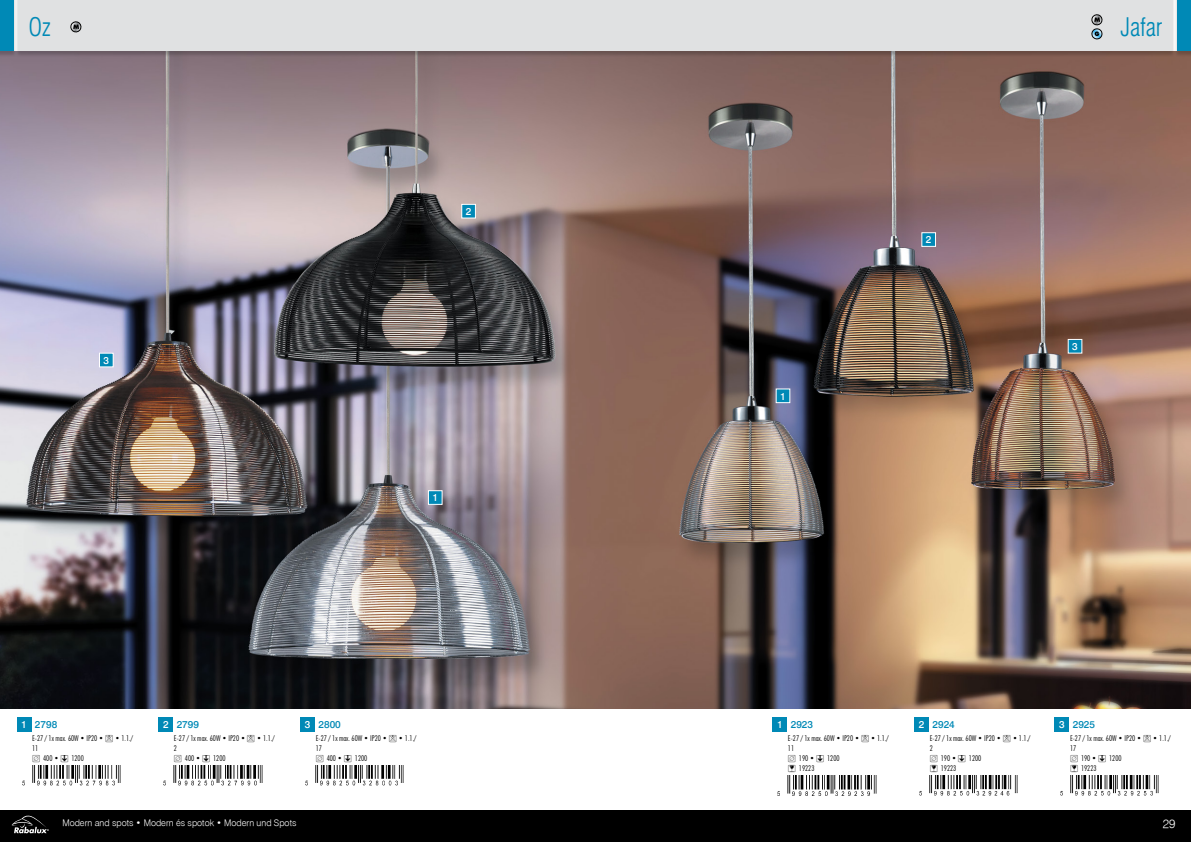
<style>
.page{position:relative;width:1191px;height:842px;background:#fff}
.page>*{position:absolute;margin:0;border:0;box-sizing:border-box;transform-origin:0 0}
.t1{font:25px "Swiss 721 Light Cond HU Normal";color:#0089b6}
.t2{font:12px "H Swiss 721 Light BT";color:#fff}
.t3{font:10px "Swiss 721 Medium HU Normal";color:#0089b6}
.t4{font:10px "Swiss 721 Medium HU Normal";color:#fff}
.t5{font:9px "H Swiss 721 Light BT";color:#fff}
.t6{font:8px/10px "Futura Lt Cn HU Normal";color:#000}
.s1{font-family:"R Lux Jelek 2"}
.s2{font-family:"R Lux Jelek 4"}
</style>
<div class="page">
<img style="left:0;top:57px;width:1191px;height:652px">
<div style="left:15px;top:0;width:1160px;height:57px;background:#000;opacity:.2"></div>
<div style="left:18px;top:0;width:1154px;height:51px;background:#e0e1e2"></div>
<div style="left:0;top:0;width:17px;height:57px;background:#000;opacity:.2"></div>
<div style="left:0;top:0;width:14px;height:51px;background:#0089b6"></div>
<div style="left:1173px;top:0;width:18px;height:57px;background:#000;opacity:.2"></div>
<div style="left:1176px;top:0;width:15px;height:51px;background:#0089b6"></div>
<div style="left:0;top:811px;width:1191px;height:31px;background:#000"></div>
<svg style="left:12px;top:816px;width:37px;height:17px"></svg>
<div style="left:17px;top:717px;width:14px;height:14px;background:#0089b6"></div>
<div style="left:773px;top:717px;width:14px;height:14px;background:#0089b6"></div>
<div style="left:159px;top:717px;width:14px;height:14px;background:#0089b6"></div>
<div style="left:914px;top:717px;width:14px;height:14px;background:#0089b6"></div>
<div style="left:300px;top:717px;width:15px;height:14px;background:#0089b6"></div>
<div style="left:1054px;top:717px;width:15px;height:14px;background:#0089b6"></div>
<div style="left:428px;top:491px;width:14px;height:13px;background:#0089b6"></div>
<div style="left:428px;top:490px;width:14px;height:15px;border:1px solid #fff"></div>
<div style="left:776px;top:389px;width:14px;height:14px;background:#0089b6"></div>
<div style="left:776px;top:389px;width:14px;height:14px;border:1px solid #fff"></div>
<div style="left:462px;top:204px;width:13px;height:14px;background:#0089b6"></div>
<div style="left:461px;top:204px;width:15px;height:14px;border:1px solid #fff"></div>
<div style="left:922px;top:233px;width:13px;height:13px;background:#0089b6"></div>
<div style="left:921px;top:232px;width:14px;height:15px;border:1px solid #fff"></div>
<div style="left:99px;top:353px;width:14px;height:14px;background:#0089b6"></div>
<div style="left:99px;top:353px;width:14px;height:14px;border:1px solid #fff"></div>
<div style="left:1068px;top:339px;width:13px;height:14px;background:#0089b6"></div>
<div style="left:1068px;top:339px;width:14px;height:14px;border:1px solid #fff"></div>
<img style="left:22px;top:765px;width:99px;height:21px">
<img style="left:778px;top:775px;width:99px;height:21px">
<img style="left:164px;top:765px;width:99px;height:21px">
<img style="left:919px;top:775px;width:99px;height:21px">
<img style="left:306px;top:765px;width:98px;height:21px">
<img style="left:1060px;top:775px;width:99px;height:21px">
<svg style="left:70px;top:21px;width:12px;height:12px"></svg>
<svg style="left:1091px;top:14px;width:11px;height:26px"></svg>
<h1 class="t1" style="left:28px;top:12px;width:24px">Oz</h1>
<h1 class="t1" style="left:1120px;top:12px;width:43px">Jafar</h1>
<p class="t4" style="left:104px;top:354px;width:7px">3</p>
<p class="t4" style="left:466px;top:205px;width:7px">2</p>
<p class="t4" style="left:432px;top:492px;width:7px">1</p>
<p class="t4" style="left:780px;top:390px;width:7px">1</p>
<p class="t4" style="left:926px;top:234px;width:7px">2</p>
<p class="t4" style="left:1072px;top:340px;width:7px">3</p>
<p class="t4" style="left:21px;top:718px;width:7px">1</p>
<p class="t4" style="left:163px;top:718px;width:7px">2</p>
<p class="t4" style="left:305px;top:718px;width:7px">3</p>
<p class="t4" style="left:777px;top:718px;width:7px">1</p>
<p class="t4" style="left:919px;top:718px;width:7px">2</p>
<p class="t4" style="left:1059px;top:718px;width:7px">3</p>
<p class="t3" style="left:35px;top:718px;width:24px">2798</p>
<p class="t3" style="left:177px;top:718px;width:24px">2799</p>
<p class="t3" style="left:318px;top:718px;width:24px">2800</p>
<p class="t3" style="left:790px;top:718px;width:24px">2923</p>
<p class="t3" style="left:932px;top:718px;width:24px">2924</p>
<p class="t3" style="left:1072px;top:718px;width:24px">2925</p>
<p class="t6" style="left:32px;top:733px;width:102px">E-27 / 1x max. 60W • IP20 • <span class="s1">I</span> • 1.1./<br>11<br><span class="s1">A</span> 400 • <span class="s2">E</span> 1200</p>
<p class="t6" style="left:788px;top:733px;width:102px">E-27 / 1x max. 60W • IP20 • <span class="s1">I</span> • 1.1./<br>11<br><span class="s1">A</span> 190 • <span class="s2">E</span> 1200<br><span class="s1">G</span> 19223</p>
<p class="t6" style="left:174px;top:733px;width:102px">E-27 / 1x max. 60W • IP20 • <span class="s1">I</span> • 1.1./<br>2<br><span class="s1">A</span> 400 • <span class="s2">E</span> 1200</p>
<p class="t6" style="left:929px;top:733px;width:102px">E-27 / 1x max. 60W • IP20 • <span class="s1">I</span> • 1.1./<br>2<br><span class="s1">A</span> 190 • <span class="s2">E</span> 1200<br><span class="s1">G</span> 19223</p>
<p class="t6" style="left:316px;top:733px;width:102px">E-27 / 1x max. 60W • IP20 • <span class="s1">I</span> • 1.1./<br>17<br><span class="s1">A</span> 400 • <span class="s2">E</span> 1200</p>
<p class="t6" style="left:1070px;top:733px;width:102px">E-27 / 1x max. 60W • IP20 • <span class="s1">I</span> • 1.1./<br>17<br><span class="s1">A</span> 190 • <span class="s2">E</span> 1200<br><span class="s1">G</span> 19223</p>
<p class="t5" style="left:62px;top:817px;width:236px">Modern and spots • Modern és spotok • Modern und Spots</p>
<h2 class="t2" style="left:1162px;top:817px;width:14px">29</h2>
</div>
